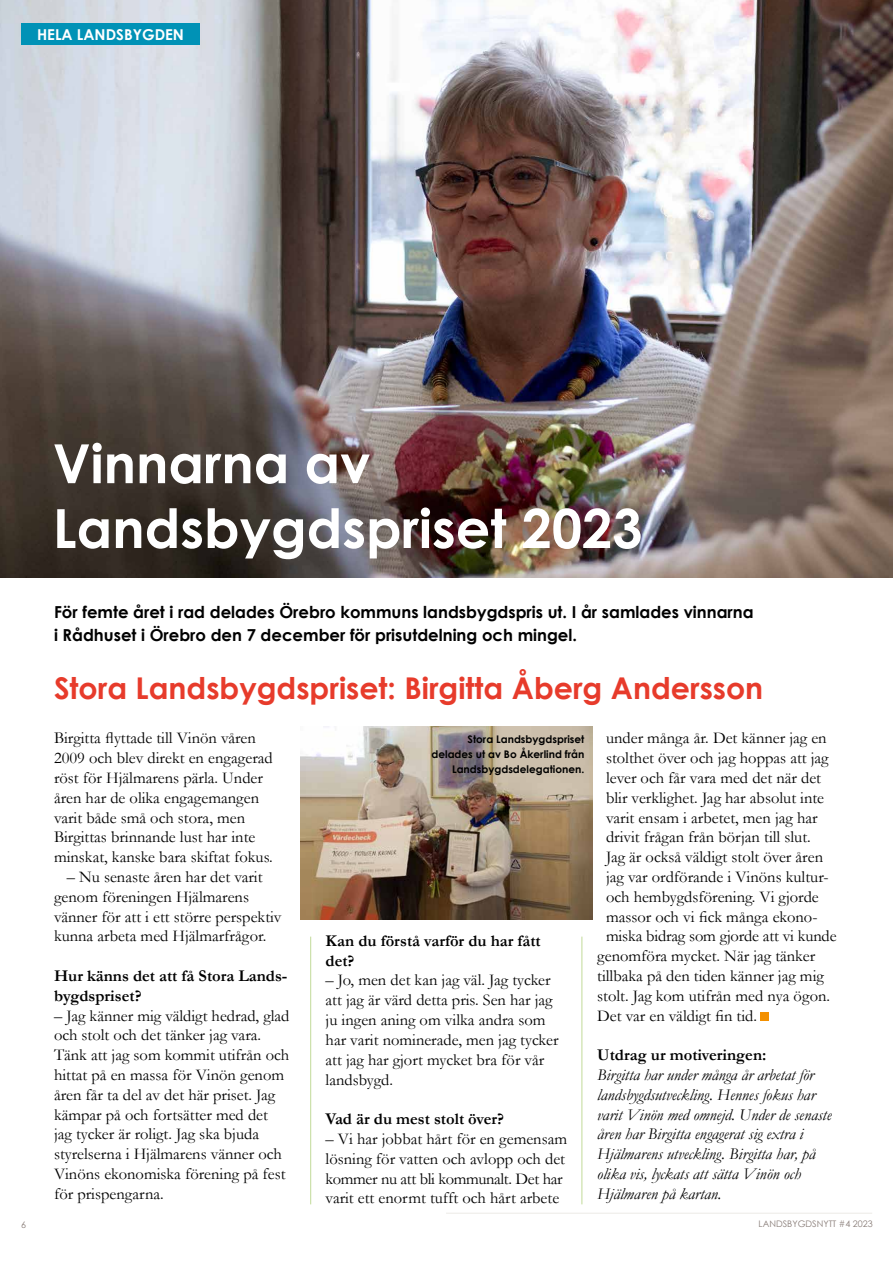
<style>
.page{position:relative;width:893px;height:1263px;background:#fff}
.page>*{position:absolute;margin:0;border:0;box-sizing:border-box;transform-origin:0 0}
.t1{font:700 54px/64.8px "Century Gothic";color:#fff}
.t2{font:700 30px "Century Gothic";color:#e73b2b}
.t3{font:16.5px/19.8px "Garamond";color:#000}
.t4{font:italic 16.5px/19.8px "Garamond";color:#000}
.t5{font:700 16.5px/22.5px "Century Gothic";color:#000}
.t6{font:700 16.5px/19.8px "Garamond";color:#000}
.t7{font:700 15px "Century Gothic";color:#fff}
.t8{font:700 10.5px/15px "Century Gothic";color:#000;text-align:right}
.t9{font:9px "Century Gothic";color:#887c77}
</style>
<div class="page">
<hr style="left:446px;top:1213px;width:426px;height:1px;background:#eceae6">
<hr style="left:310px;top:936px;width:1px;height:268px;background:#c1da98">
<hr style="left:581px;top:936px;width:1px;height:268px;background:#c1da98">
<div style="left:760px;top:1012px;width:9px;height:9px;background:#f39000"></div>
<img style="left:0;top:0;width:893px;height:577px">
<div style="left:21px;top:23px;width:179px;height:22px;background:#0092b6"></div>
<img style="left:301px;top:726px;width:291px;height:193px">
<p class="t7" style="left:37px;top:25px;width:148px">HELA LANDSBYGDEN</p>
<p class="t1" style="left:53px;top:430px;width:591px">Vinnarna av<br>Landsbygdspriset 2023</p>
<p class="t5" style="left:54px;top:601px;width:701px">För femte året i rad delades Örebro kommuns landsbygdspris ut. I år samlades vinnarna i Rådhuset i Örebro den 7 december för prisutdelning och mingel.</p>
<p class="t2" style="left:54px;top:669px;width:711px">Stora Landsbygdspriset: Birgitta Åberg Andersson</p>
<p class="t3" style="left:54px;top:728px;width:203px">Birgitta flyttade till Vinön våren</p>
<p class="t3" style="left:54px;top:748px;width:220px">2009 och blev direkt en engagerad röst för Hjälmarens pärla. Under åren har de olika engagemangen varit både små och stora, men<br>Birgittas brinnande lust har inte minskat, kanske bara skiftat fokus.</p>
<p class="t3" style="left:54px;top:867px;width:229px;text-indent:13px">– Nu senaste åren har det varit genom föreningen Hjälmarens vänner för att i ett större perspektiv kunna arbeta med Hjälmarfrågor.</p>
<p class="t6" style="left:54px;top:965px;width:235px">Hur känns det att få Stora Lands&shy;bygdspriset?</p>
<p class="t3" style="left:54px;top:1005px;width:237px">– Jag känner mig väldigt hedrad, glad och stolt och det tänker jag vara.<br>Tänk att jag som kommit utifrån och hittat på en massa för Vinön genom åren får ta del av det här priset. Jag kämpar på och fortsätter med det jag tycker är roligt. Jag ska bjuda styrelserna i Hjälmarens vänner och<br>Vinöns ekonomiska förening på fest för prispengarna.</p>
<p class="t3" style="left:606px;top:728px;width:222px">under många år. Det känner jag en</p>
<p class="t3" style="left:606px;top:748px;width:224px">stolthet över och jag hoppas att jag</p>
<p class="t3" style="left:606px;top:768px;width:217px">lever och får vara med det när det</p>
<p class="t3" style="left:606px;top:787px;width:220px">blir verklighet. Jag har absolut inte</p>
<p class="t3" style="left:606px;top:807px;width:213px">varit ensam i arbetet, men jag har</p>
<p class="t3" style="left:606px;top:827px;width:206px">drivit frågan från början till slut.</p>
<p class="t3" style="left:606px;top:847px;width:219px">Jag är också väldigt stolt över åren</p>
<p class="t3" style="left:606px;top:867px;width:224px">jag var ordförande i Vinöns kultur-</p>
<p class="t3" style="left:606px;top:886px;width:214px">och hembygdsförening. Vi gjorde</p>
<p class="t3" style="left:606px;top:906px;width:213px">massor och vi fick många ekono-</p>
<p class="t3" style="left:597px;top:926px;width:241px;text-indent:9px">miska bidrag som gjorde att vi kunde genomföra mycket. När jag tänker tillbaka på den tiden känner jag mig stolt. Jag kom utifrån med nya ögon.<br>Det var en väldigt fin tid.</p>
<p class="t6" style="left:597px;top:1045px;width:171px">Utdrag ur motiveringen:</p>
<p class="t4" style="left:597px;top:1065px;width:236px">Birgitta har under många år arbetat för landsbygdsutveckling. Hennes fokus har varit Vinön med omnejd. Under de senaste åren har Birgitta engagerat sig extra i Hjälmarens utveckling. Birgitta har, på olika vis, lyckats att sätta Vinön och Hjälmaren på kartan.</p>
<p class="t8" style="left:431px;top:732px;width:154px">Stora Landsbygdspriset delades ut av Bo Åkerlind från<br>Landsbygdsdelegationen.</p>
<p class="t6" style="left:326px;top:930px;width:217px">Kan du förstå varför du har fått det?</p>
<p class="t3" style="left:326px;top:970px;width:234px">– Jo, men det kan jag väl. Jag tycker att jag är värd detta pris. Sen har jag ju ingen aning om vilka andra som har varit nominerade, men jag tycker att jag har gjort mycket bra för vår landsbygd.</p>
<p class="t6" style="left:326px;top:1109px;width:180px">Vad är du mest stolt över?</p>
<p class="t3" style="left:326px;top:1129px;width:243px">– Vi har jobbat hårt för en gemensam lösning för vatten och avlopp och det kommer nu att bli kommunalt. Det har varit ett enormt tufft och hårt arbete</p>
<p class="t9" style="left:21px;top:1219px;width:6px">6</p>
<p class="t9" style="left:759px;top:1218px;width:116px">LANDSBYGDSNYTT #4 2023</p>
</div>
